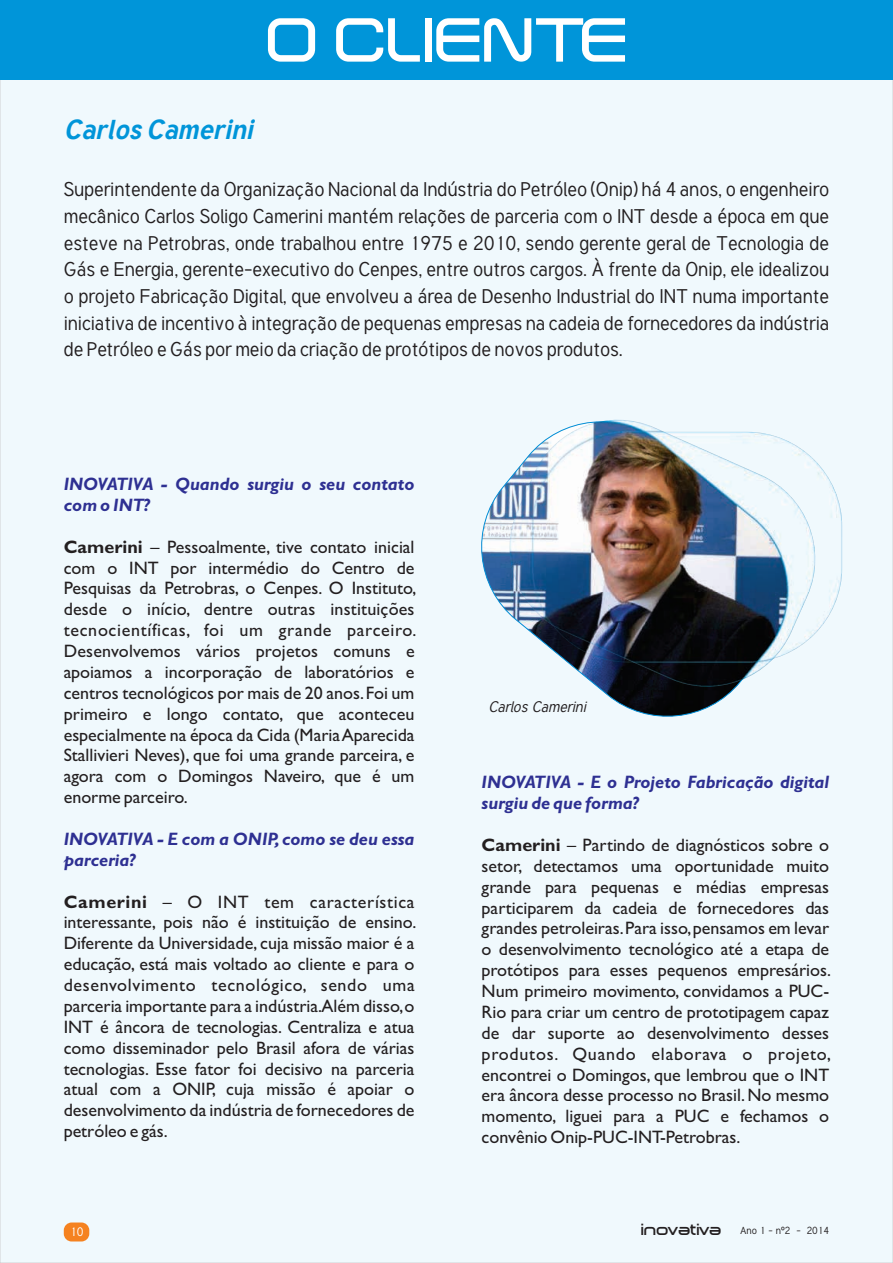
<style>
.page{position:relative;width:893px;height:1263px;background:#fff}
.page>*{position:absolute;margin:0;border:0;box-sizing:border-box;transform-origin:0 0}
.t1{font:60px "Dekers Bold";color:#fff}
.t2{font:italic 700 27px "Tuffy";color:#0095d9}
.t3{font:19.5px/26.7px "Tuffy";color:#231f20;text-align:justify}
.t4{font:18px/20.9px "Gill Sans";color:#231f20;text-align:justify}
.t5{font:italic 700 18px/20.9px "Gill Sans";color:#2e3092}
.t6{font:italic 15px "Tuffy";color:#231f20}
.t7{font:12px "Tuffy";color:#fff}
.t8{font:10.05px "Tuffy";color:#231f20}
.s1{font-weight:700}
.s2{font-family:"Dekers Bold";font-size:15.75px}
.s3{font-family:"Arial"}
</style>
<div class="page">
<div style="left:0;top:0;width:893px;height:1263px;background:#f0f9fd;border:1px solid #d1d2d4"></div>
<div style="left:0;top:0;width:893px;height:80px;background:#0095d9"></div>
<svg style="left:481px;top:419px;width:256px;height:298px"></svg>
<img style="left:815px;top:460px;width:27px;height:174px">
<img style="left:510px;top:420px;width:305px;height:267px">
<div style="left:64px;top:1222px;width:25px;height:19px;background:#f58220;border-radius:8px"></div>
<h1 class="t1" style="left:268px;top:17px;width:363px">O CLIENTE</h1>
<h2 class="t2" style="left:64px;top:118px;width:191px">Carlos Camerini</h2>
<p class="t3" style="left:64px;top:177px;width:767px">Superintendente da Organização Nacional da Indústria do Petróleo (Onip) há 4 anos, o engenheiro mecânico Carlos Soligo Camerini mantém relações de parceria com o INT desde a época em que esteve na Petrobras, onde trabalhou entre 1975 e 2010, sendo gerente geral de Tecnologia de Gás e Energia, gerente-executivo do Cenpes, entre outros cargos. À frente da Onip, ele idealizou o projeto Fabricação Digital, que envolveu a área de Desenho Industrial do INT numa importante iniciativa de incentivo à integração de pequenas empresas na cadeia de fornecedores da indústria de Petróleo e Gás por meio da criação de protótipos de novos produtos.</p>
<p class="t5" style="left:64px;top:475px;width:352px">INOVATIVA - Quando surgiu o seu contato com o INT?</p>
<p class="t4" style="left:64px;top:538px;width:354px"><span class="s1">Camerini</span> – Pessoalmente, tive contato inicial com o INT por intermédio do Centro de Pesquisas da Petrobras, o Cenpes. O Instituto, desde o início, dentre outras instituições tecnocientíficas, foi um grande parceiro.<br>Desenvolvemos vários projetos comuns e apoiamos a incorporação de laboratórios e centros tecnológicos por mais de 20 anos. Foi um primeiro e longo contato, que aconteceu especialmente na época da Cida (Maria Aparecida Stallivieri Neves), que foi uma grande parceira, e agora com o Domingos Naveiro, que é um enorme parceiro.</p>
<p class="t5" style="left:64px;top:830px;width:352px">INOVATIVA - E com a ONIP, como se deu essa parceria?</p>
<p class="t4" style="left:64px;top:893px;width:354px"><span class="s1">Camerini</span> – O INT tem característica interessante, pois não é instituição de ensino.<br>Diferente da Universidade, cuja missão maior é a educação, está mais voltado ao cliente e para o desenvolvimento tecnológico, sendo uma parceria importante para a indústria.Além disso, o INT é âncora de tecnologias. Centraliza e atua como disseminador pelo Brasil afora de várias tecnologias. Esse fator foi decisivo na parceria atual com a ONIP, cuja missão é apoiar o desenvolvimento da indústria de fornecedores de petróleo e gás.</p>
<p class="t6" style="left:489px;top:701px;width:99px">Carlos Camerini</p>
<p class="t5" style="left:482px;top:774px;width:349px">INOVATIVA - E o Projeto Fabricação digital surgiu de que forma?</p>
<p class="t4" style="left:482px;top:836px;width:351px"><span class="s1">Camerini</span> – Partindo de diagnósticos sobre o setor, detectamos uma oportunidade muito grande para pequenas e médias empresas participarem da cadeia de fornecedores das grandes petroleiras. Para isso, pensamos em levar o desenvolvimento tecnológico até a etapa de protótipos para esses pequenos empresários.<br>Num primeiro movimento, convidamos a PUC-Rio para criar um centro de prototipagem capaz de dar suporte ao desenvolvimento desses produtos. Quando elaborava o projeto, encontrei o Domingos, que lembrou que o INT era âncora desse processo no Brasil. No mesmo momento, liguei para a PUC e fechamos o convênio Onip-PUC-INT-Petrobras.</p>
<p class="t7" style="left:70px;top:1227px;width:15px">10</p>
<p class="t8" style="left:641px;top:1226px;width:189px"><span class="s2">inovativa</span> Ano 1 - n<span class="s3">º</span>2 - 2014</p>
</div>
